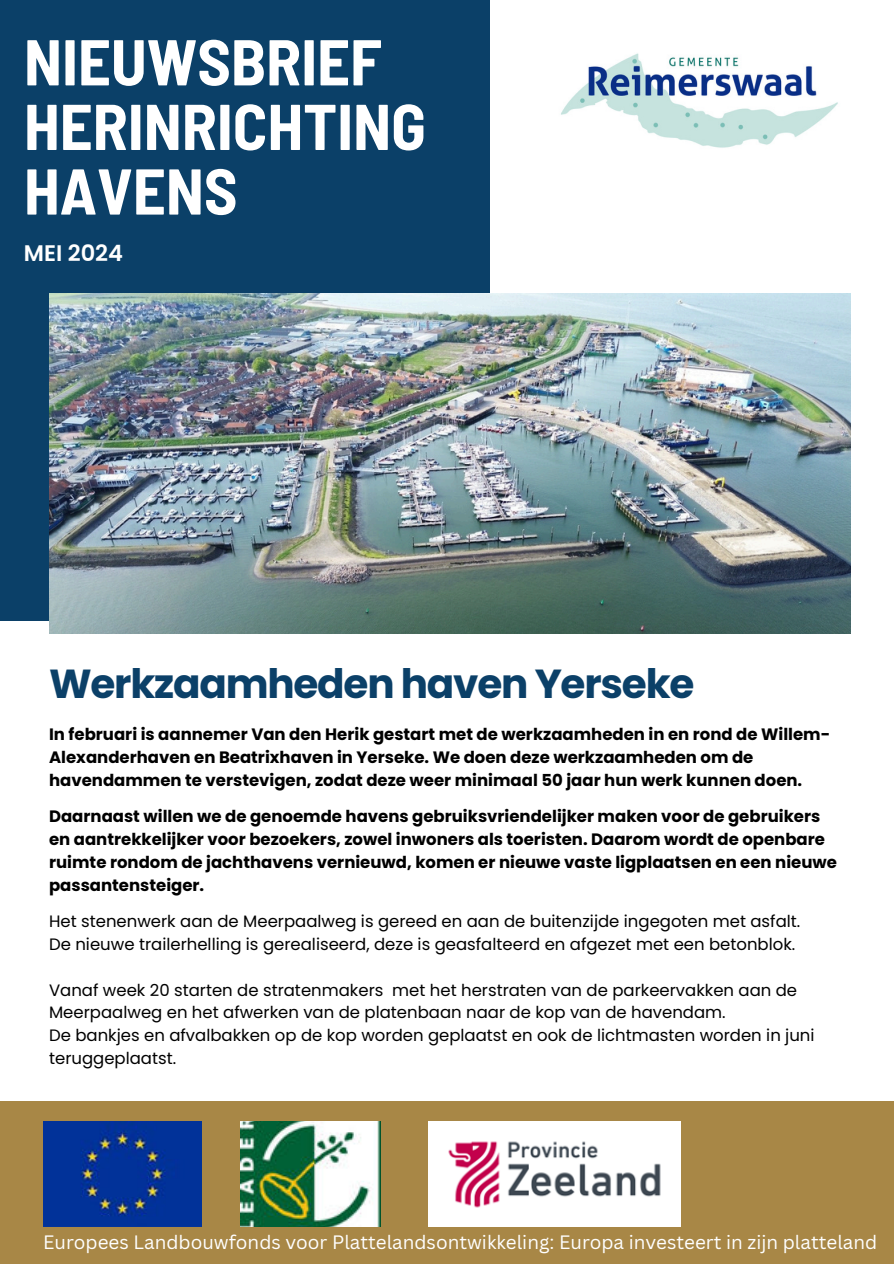
<style>
.page{position:relative;width:894px;height:1264px;background:#fff}
.page>*{position:absolute;margin:0;border:0;box-sizing:border-box;transform-origin:0 0}
.t1{font:700 semi-condensed 64.5px/64.5px "Barlow";color:#fff}
.t2{font:700 40.5px "Poppins";letter-spacing:-.03em;color:#0b4068}
.t3{font:600 22.5px "Poppins";color:#fff}
.t4{font:18.9px "Canva Sans";color:#fff}
.t5{font:700 16.5px/22.8px "Poppins";color:#000}
.t6{font:16.5px/22.8px "Poppins";color:#000}
</style>
<div class="page">
<div style="left:0;top:0;width:489px;height:620px;background:#0b4068"></div>
<div style="left:0;top:1100px;width:893px;height:163px;background:#a88746"></div>
<img style="left:49px;top:293px;width:801px;height:340px">
<img style="left:43px;top:1121px;width:159px;height:105px">
<img style="left:241px;top:1121px;width:139px;height:105px">
<img style="left:428px;top:1121px;width:252px;height:105px">
<img style="left:561px;top:53px;width:277px;height:95px">
<h1 class="t1" style="left:24px;top:26px;width:403px">NIEUWSBRIEF<br>HERINRICHTING<br>HAVENS</h1>
<h3 class="t3" style="left:24px;top:240px;width:101px">MEI 2024</h3>
<h2 class="t2" style="left:49px;top:660px;width:646px">Werkzaamheden haven Yerseke</h2>
<p class="t5" style="left:49px;top:723px;width:782px">In februari is aannemer Van den Herik gestart met de werkzaamheden in en rond de Willem-<br>Alexanderhaven en Beatrixhaven in Yerseke. We doen deze werkzaamheden om de havendammen te verstevigen, zodat deze weer minimaal 50 jaar hun werk kunnen doen.</p>
<p class="t5" style="left:49px;top:805px;width:789px">Daarnaast willen we de genoemde havens gebruiksvriendelijker maken voor de gebruikers en aantrekkelijker voor bezoekers, zowel inwoners als toeristen. Daarom wordt de openbare ruimte rondom de jachthavens vernieuwd, komen er nieuwe vaste ligplaatsen en een nieuwe passantensteiger.</p>
<p class="t6" style="left:49px;top:910px;width:752px">Het stenenwerk aan de Meerpaalweg is gereed en aan de buitenzijde ingegoten met asfalt.<br>De nieuwe trailerhelling is gerealiseerd, deze is geasfalteerd en afgezet met een betonblok.</p>
<p class="t6" style="left:49px;top:978px;width:766px">Vanaf week 20 starten de stratenmakers met het herstraten van de parkeervakken aan de Meerpaalweg en het afwerken van de platenbaan naar de kop van de havendam.<br>De bankjes en afvalbakken op de kop worden geplaatst en ook de lichtmasten worden in juni teruggeplaatst.</p>
<p class="t4" style="left:43px;top:1230px;width:835px">Europees Landbouwfonds voor Plattelandsontwikkeling: Europa investeert in zijn platteland</p>
</div>
